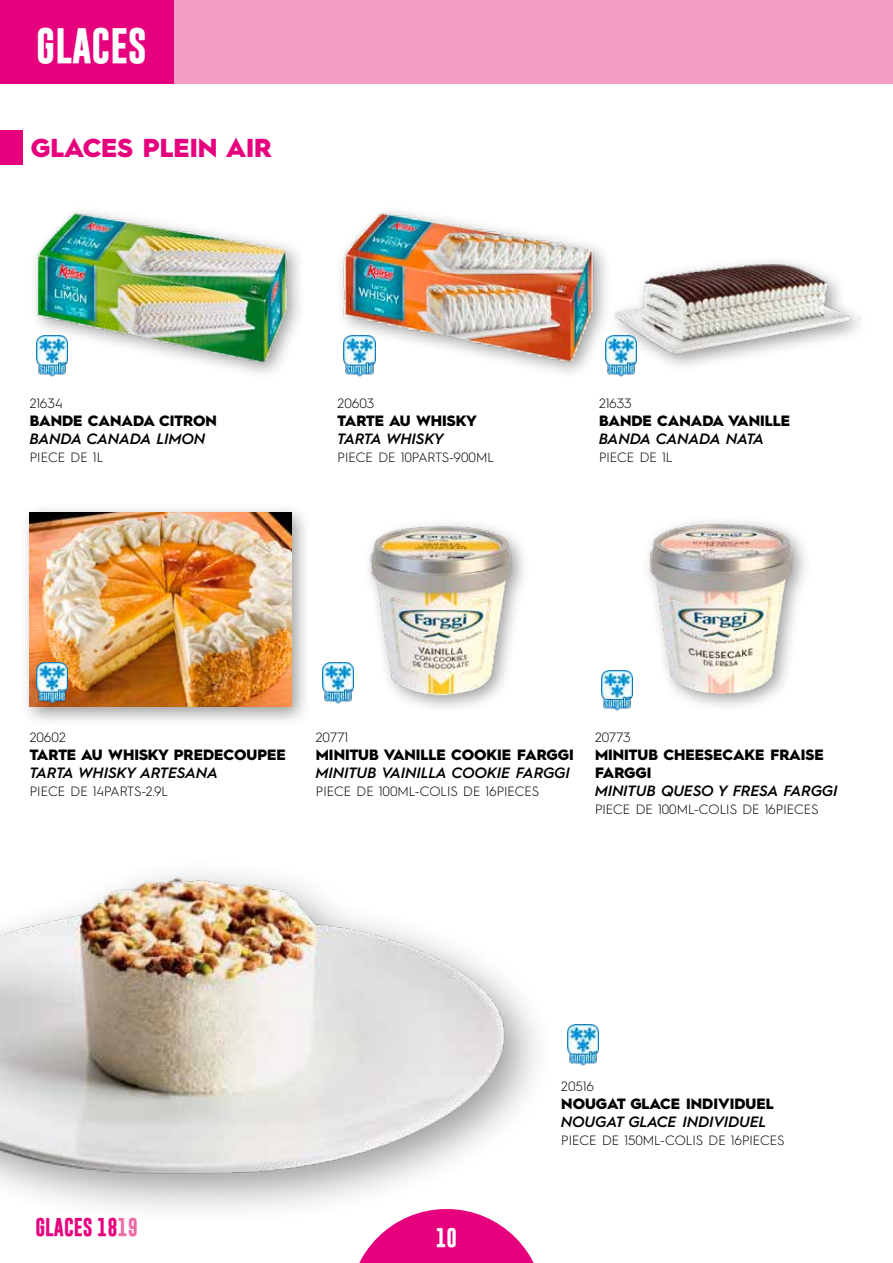
<style>
.page{position:relative;width:893px;height:1263px;background:#fff}
.page>*{position:absolute;margin:0;border:0;box-sizing:border-box;transform-origin:0 0}
.t1{font:700 36px "Gobold";color:#fff}
.t2{font:900 25.95px "Hurme Geometric Sans 2";color:#e6007d}
.t3{font:700 19.5px "Gobold";color:#fff}
.t4{font:700 18.6px "Gobold";color:#e6007d}
.t5{font:900 15px/18px "Hurme Geometric Sans 2";color:#000}
.t6{font:italic 600 15px "Hurme Geometric Sans 2";color:#000}
.t7{font:300 13.5px "Hurme Geometric Sans 2";color:#000}
.s1{color:#ed6ea7}
</style>
<div class="page">
<div style="left:0;top:0;width:893px;height:84px;background:#f39fc5"></div>
<svg style="left:359px;top:1226px;width:175px;height:37px;background:#e92791"></svg>
<div style="left:0;top:0;width:174px;height:84px;background:#e6007d"></div>
<div style="left:29px;top:204px;width:277px;height:177px;background:#000;opacity:.39"></div>
<img style="left:30px;top:209px;width:261px;height:156px">
<img style="left:36px;top:336px;width:31px;height:43px">
<img style="left:612px;top:262px;width:248px;height:102px">
<img style="left:612px;top:336px;width:24px;height:41px">
<img style="left:632px;top:521px;width:173px;height:185px">
<img style="left:601px;top:670px;width:31px;height:41px">
<img style="left:353px;top:524px;width:171px;height:182px">
<img style="left:322px;top:663px;width:31px;height:41px">
<div style="left:0;top:855px;width:555px;height:371px;background:#000;opacity:.39"></div>
<img style="left:0;top:855px;width:532px;height:343px">
<img style="left:568px;top:1025px;width:31px;height:41px">
<div style="left:335px;top:204px;width:277px;height:176px;background:#000;opacity:.39"></div>
<img style="left:338px;top:209px;width:261px;height:156px">
<img style="left:344px;top:336px;width:31px;height:43px">
<div style="left:20px;top:503px;width:292px;height:224px;background:#000;opacity:.39"></div>
<img style="left:30px;top:513px;width:261px;height:193px">
<img style="left:36px;top:663px;width:31px;height:43px">
<div style="left:0;top:131px;width:22px;height:34px;background:#e6007d"></div>
<h1 class="t1" style="left:36px;top:22px;width:112px">GLACES</h1>
<h2 class="t2" style="left:31px;top:130px;width:243px">GLACES PLEIN AIR</h2>
<p class="t7" style="left:30px;top:394px;width:34px">21634</p>
<p class="t5" style="left:30px;top:411px;width:189px">BANDE CANADA CITRON</p>
<p class="t6" style="left:30px;top:428px;width:177px">BANDA CANADA LIMON</p>
<p class="t7" style="left:30px;top:448px;width:75px">PIECE DE 1L</p>
<p class="t7" style="left:338px;top:394px;width:38px">20603</p>
<p class="t5" style="left:338px;top:411px;width:141px">TARTE AU WHISKY</p>
<p class="t6" style="left:338px;top:428px;width:108px">TARTA WHISKY</p>
<p class="t7" style="left:338px;top:448px;width:158px">PIECE DE 10PARTS-900ML</p>
<p class="t7" style="left:599px;top:394px;width:34px">21633</p>
<p class="t5" style="left:599px;top:411px;width:193px">BANDE CANADA VANILLE</p>
<p class="t6" style="left:599px;top:428px;width:167px">BANDA CANADA NATA</p>
<p class="t7" style="left:599px;top:448px;width:75px">PIECE DE 1L</p>
<p class="t7" style="left:30px;top:728px;width:37px">20602</p>
<p class="t5" style="left:30px;top:745px;width:257px">TARTE AU WHISKY PREDECOUPEE</p>
<p class="t6" style="left:30px;top:762px;width:190px">TARTA WHISKY ARTESANA</p>
<p class="t7" style="left:30px;top:782px;width:140px">PIECE DE 14PARTS-2.9L</p>
<p class="t7" style="left:316px;top:728px;width:34px">20771</p>
<p class="t5" style="left:316px;top:745px;width:260px">MINITUB VANILLE COOKIE FARGGI</p>
<p class="t6" style="left:316px;top:762px;width:256px">MINITUB VAINILLA COOKIE FARGGI</p>
<p class="t7" style="left:316px;top:782px;width:225px">PIECE DE 100ML-COLIS DE 16PIECES</p>
<p class="t7" style="left:595px;top:728px;width:37px">20773</p>
<p class="t5" style="left:595px;top:745px;width:230px">MINITUB CHEESECAKE FRAISE<br>FARGGI</p>
<p class="t6" style="left:595px;top:780px;width:244px">MINITUB QUESO Y FRESA FARGGI</p>
<p class="t7" style="left:595px;top:800px;width:225px">PIECE DE 100ML-COLIS DE 16PIECES</p>
<h3 class="t4" style="left:35px;top:1215px;width:104px">GLACES 18<span class="s1">19</span></h3>
<h3 class="t3" style="left:436px;top:1225px;width:23px">10</h3>
<p class="t7" style="left:561px;top:1077px;width:34px">20516</p>
<p class="t5" style="left:561px;top:1094px;width:214px">NOUGAT GLACE INDIVIDUEL</p>
<p class="t6" style="left:561px;top:1111px;width:207px">NOUGAT GLACE INDIVIDUEL</p>
<p class="t7" style="left:561px;top:1131px;width:225px">PIECE DE 150ML-COLIS DE 16PIECES</p>
</div>
